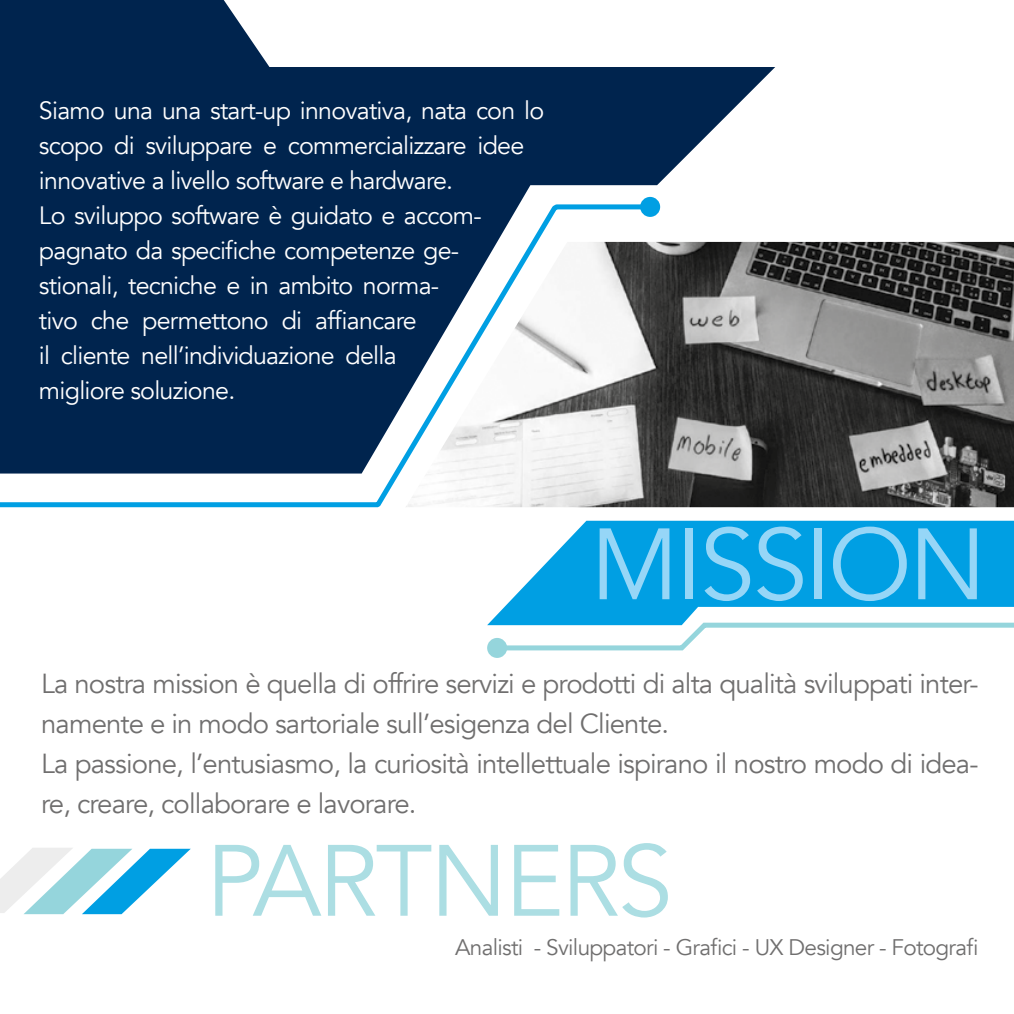
<style>
.page{position:relative;width:1014px;height:1014px;background:#fff}
.page>*{position:absolute;margin:0;border:0;box-sizing:border-box;transform-origin:0 0}
.t1{font:100px "Avenir";letter-spacing:-.03em;color:#acdee3}
.t2{font:100px "Avenir";letter-spacing:-.03em;color:#96d6f7}
.t3{font:27.5px/40px "Avenir";letter-spacing:-.03em;color:#706f6f}
.t4{font:25px/35px "Avenir";letter-spacing:-.03em;color:#fff}
.t5{font:22.5px "Avenir";letter-spacing:-.03em;color:#706f6f}
</style>
<div class="page">
<svg style="left:0;top:848px;width:191px;height:66px"></svg>
<svg style="left:0;top:0;width:775px;height:242px;fill:#00244e"></svg>
<svg style="left:0;top:202px;width:655px;height:306px;background:#234569"></svg>
<div style="left:640px;top:197px;width:20px;height:20px;background:#009fe3;border-radius:50%"></div>
<img style="left:405px;top:242px;width:608px;height:265px">
<svg style="left:487px;top:520px;width:526px;height:105px;fill:#009fe3"></svg>
<svg style="left:492px;top:620px;width:521px;height:32px"></svg>
<div style="left:487px;top:638px;width:20px;height:20px;background:#95d5dc;border-radius:50%"></div>
<p class="t4" style="left:39px;top:93px;width:506px">Siamo una una start-up innovativa, nata con lo scopo di sviluppare e commercializzare idee innovative a livello software e hardware.<br>Lo sviluppo software è guidato e accom&shy;pagnato da specifiche competenze ge&shy;stionali, tecniche e in ambito norma-<br>tivo che permettono di affiancare<br>il cliente nell’individuazione della<br>migliore soluzione.</p>
<h1 class="t2" style="left:590px;top:505px;width:398px">MISSION</h1>
<p class="t3" style="left:41px;top:663px;width:938px">La nostra mission è quella di offrire servizi e prodotti di alta qualità sviluppati inter&shy;namente e in modo sartoriale sull’esigenza del Cliente.<br>La passione, l’entusiasmo, la curiosità intellettuale ispirano il nostro modo di idea&shy;re, creare, collaborare e lavorare.</p>
<h1 class="t1" style="left:206px;top:821px;width:468px">PARTNERS</h1>
<p class="t5" style="left:455px;top:933px;width:525px">Analisti - Sviluppatori - Grafici - UX Designer - Fotografi</p>
</div>
